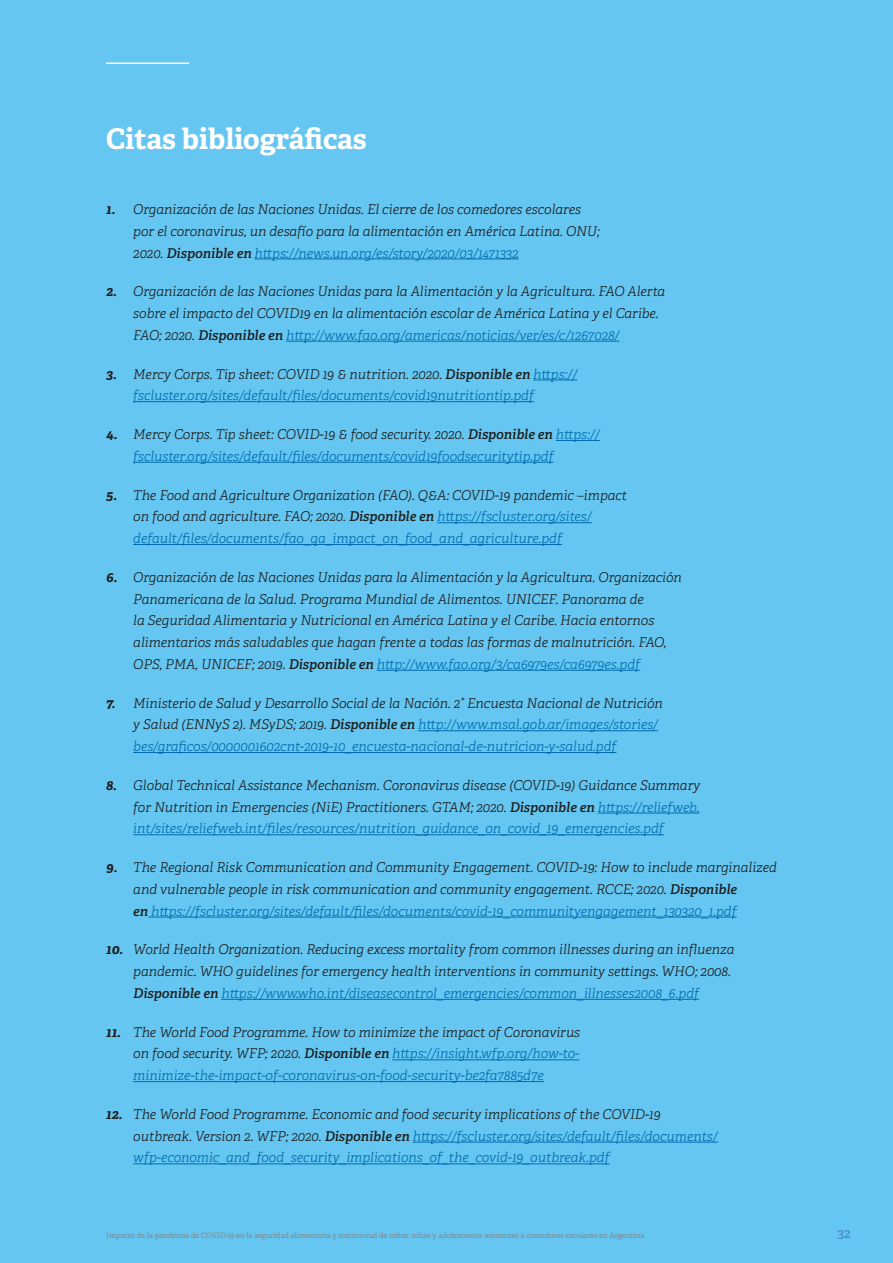
<style>
.page{position:relative;width:893px;height:1263px;background:#65c6f2}
.page>*{position:absolute;margin:0;border:0;box-sizing:border-box;transform-origin:0 0}
.t1{font:700 28.5px "Adelle PE";letter-spacing:-.005em;color:#fff}
.t2{font:italic 13.5px/21.8px "Adelle PE Lt";color:#1d1d1b}
.t3{font:italic 13.5px/21.8px "Adelle PE Lt";color:#006cae}
.t4{font:13.5px "Adelle PE";color:#4585bf}
.t5{font:7.5px "Adelle PE";color:#878787}
.s1{font-family:"Adelle PE";font-weight:700}
.s2{font-family:"Adelle PE Sb"}
.s3{color:#006cae}
.s4{font-family:"Adelle PE";font-weight:700;color:#1d1d1b}
.s5{color:#1d1d1b}
.s6{font-family:"Adelle PE Sb";color:#1d1d1b}
</style>
<div class="page">
<hr style="left:255px;top:259px;width:264px;height:1px;background:#006cae">
<hr style="left:286px;top:341px;width:333px;height:1px;background:#006cae">
<hr style="left:533px;top:380px;width:44px;height:1px;background:#006cae">
<hr style="left:133px;top:401px;width:401px;height:1px;background:#006cae">
<hr style="left:556px;top:440px;width:44px;height:1px;background:#006cae">
<hr style="left:133px;top:462px;width:421px;height:1px;background:#006cae">
<hr style="left:437px;top:522px;width:155px;height:1px;background:#006cae">
<hr style="left:133px;top:544px;width:429px;height:1px;background:#006cae">
<hr style="left:377px;top:670px;width:263px;height:1px;background:#006cae">
<hr style="left:418px;top:730px;width:240px;height:1px;background:#006cae">
<hr style="left:133px;top:752px;width:483px;height:1px;background:#006cae">
<hr style="left:598px;top:813px;width:101px;height:1px;background:#006cae">
<hr style="left:133px;top:834px;width:531px;height:1px;background:#006cae">
<hr style="left:148px;top:917px;width:589px;height:1px;background:#006cae">
<hr style="left:221px;top:999px;width:478px;height:1px;background:#006cae">
<hr style="left:392px;top:1059px;width:187px;height:1px;background:#006cae">
<hr style="left:133px;top:1081px;width:411px;height:1px;background:#006cae">
<hr style="left:413px;top:1142px;width:305px;height:1px;background:#006cae">
<hr style="left:133px;top:1163px;width:477px;height:1px;background:#006cae">
<hr style="left:106px;top:63px;width:83px;height:1px;background:#fff">
<h1 class="t1" style="left:106px;top:118px;width:262px">Citas bibliográficas</h1>
<p class="t2" style="left:133px;top:198px;width:468px;text-indent:-27px"><span class="s1">1.</span> Organización de las Naciones Unidas. El cierre de los comedores escolares por el coronavirus, un desafío para la alimentación en América Latina. ONU;<br>2020. <span class="s2">Disponible en</span> <span class="s3">https://news.un.org/es/story/2020/03/1471332</span></p>
<p class="t2" style="left:133px;top:280px;width:533px;text-indent:-27px"><span class="s1">2.</span> Organización de las Naciones Unidas para la Alimentación y la Agricultura. FAO Alerta sobre el impacto del COVID19 en la alimentación escolar de América Latina y el Caribe.<br>FAO; 2020. <span class="s2">Disponible en</span> <span class="s3">http://www.fao.org/americas/noticias/ver/es/c/1267028/</span></p>
<p class="t3" style="left:133px;top:362px;width:445px;text-indent:-27px"><span class="s4">3.</span> <span class="s5">Mercy Corps. Tip sheet: COVID 19 &amp; nutrition. 2020.</span> <span class="s6">Disponible en</span> https:// fscluster.org/sites/default/files/documents/covid19nutritiontip.pdf</p>
<p class="t3" style="left:133px;top:423px;width:468px;text-indent:-27px"><span class="s4">4.</span> <span class="s5">Mercy Corps. Tip sheet: COVID-19 &amp; food security. 2020.</span> <span class="s6">Disponible en</span> https:// fscluster.org/sites/default/files/documents/covid19foodsecuritytip.pdf</p>
<p class="t2" style="left:133px;top:483px;width:495px;text-indent:-27px"><span class="s1">5.</span> The Food and Agriculture Organization (FAO). Q&amp;A: COVID-19 pandemic –impact on food and agriculture. FAO; 2020. <span class="s2">Disponible en</span> <span class="s3">https://fscluster.org/sites/ default/files/documents/fao_qa_impact_on_food_and_agriculture.pdf</span></p>
<p class="t2" style="left:133px;top:566px;width:550px;text-indent:-27px"><span class="s1">6.</span> Organización de las Naciones Unidas para la Alimentación y la Agricultura. Organización Panamericana de la Salud. Programa Mundial de Alimentos. UNICEF. Panorama de<br>la Seguridad Alimentaria y Nutricional en América Latina y el Caribe. Hacia entornos alimentarios más saludables que hagan frente a todas las formas de malnutrición. FAO, OPS, PMA, UNICEF; 2019. <span class="s2">Disponible en</span> <span class="s3">http://www.fao.org/3/ca6979es/ca6979es.pdf</span></p>
<p class="t3" style="left:133px;top:691px;width:531px;text-indent:-27px"><span class="s4">7.</span> <span class="s5">Ministerio de Salud y Desarrollo Social de la Nación. 2° Encuesta Nacional de Nutrición y Salud (ENNyS 2). MSyDS; 2019.</span> <span class="s6">Disponible en</span> http://www.msal.gob.ar/images/stories/ bes/graficos/0000001602cnt-2019-10_encuesta-nacional-de-nutricion-y-salud.pdf</p>
<p class="t2" style="left:133px;top:774px;width:568px;text-align:justify;text-indent:-27px"><span class="s1">8.</span> Global Technical Assistance Mechanism. Coronavirus disease (COVID-19) Guidance Summary for Nutrition in Emergencies (NiE) Practitioners. GTAM; 2020. <span class="s2">Disponible en</span> <span class="s3">https://reliefweb. int/sites/reliefweb.int/files/resources/nutrition_guidance_on_covid_19_emergencies.pdf</span></p>
<p class="t2" style="left:133px;top:856px;width:645px;text-indent:-27px"><span class="s1">9.</span> The Regional Risk Communication and Community Engagement. COVID-19: How to include marginalized and vulnerable people in risk communication and community engagement. RCCE; 2020. <span class="s2">Disponible<br>en</span> <span class="s3">https://fscluster.org/sites/default/files/documents/covid-19_communityengagement_130320_1.pdf</span></p>
<p class="t2" style="left:133px;top:938px;width:603px;text-indent:-27px"><span class="s1">10.</span> World Health Organization. Reducing excess mortality from common illnesses during an influenza pandemic. WHO guidelines for emergency health interventions in community settings. WHO; 2008.<br><span class="s2">Disponible en</span> <span class="s3">https://www.who.int/diseasecontrol_emergencies/common_illnesses2008_6.pdf</span></p>
<p class="t3" style="left:133px;top:1020px;width:448px;text-align:justify;text-indent:-27px"><span class="s4">11.</span> <span class="s5">The World Food Programme. How to minimize the impact of Coronavirus on food security. WFP; 2020.</span> <span class="s6">Disponible en</span> https://insight.wfp.org/how-to&shy;minimize-the-impact-of-coronavirus-on-food-security-be2fa7885d7e</p>
<p class="t3" style="left:133px;top:1103px;width:586px;text-indent:-27px"><span class="s4">12.</span> <span class="s5">The World Food Programme. Economic and food security implications of the COVID-19 outbreak. Version 2. WFP; 2020.</span> <span class="s6">Disponible en</span> https://fscluster.org/sites/default/files/documents/ wfp-economic_and_food_security_implications_of_the_covid-19_outbreak.pdf</p>
<p class="t5" style="left:106px;top:1229px;width:540px">Impacto de la pandemia de COVID-19 en la seguridad alimentaria y nutricional de niños, niñas y adolescentes asistentes a comedores escolares en Argentina</p>
<p class="t4" style="left:838px;top:1223px;width:14px">32</p>
</div>
